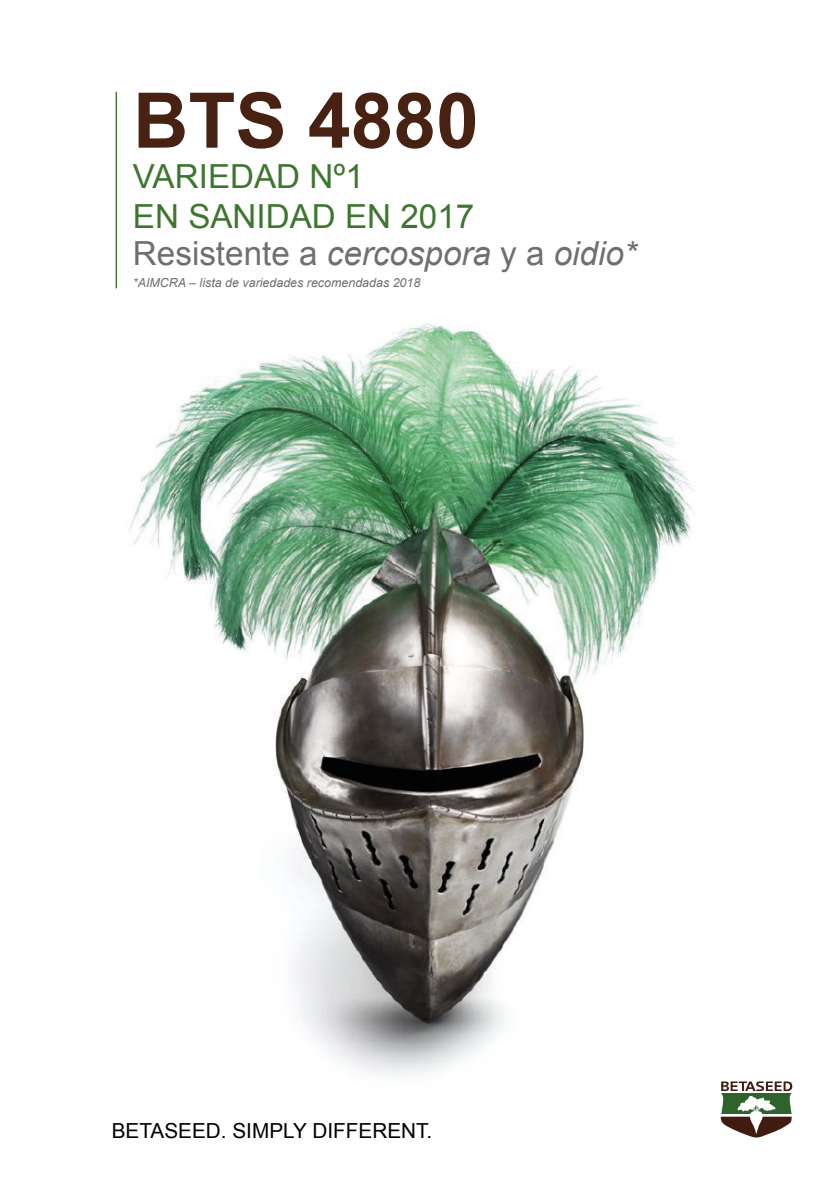
<style>
.page{position:relative;width:840px;height:1191px;background:#fff}
.page>*{position:absolute;margin:0;border:0;box-sizing:border-box;transform-origin:0 0}
.t1{font:700 76.8px "Arial";color:#472111}
.t2{font:italic 33.2px "Arial";color:#706f6f}
.t3{font:33.2px/39.8px "Arial";color:#3e762f}
.t4{font:20.8px "Arial";color:#000}
.t5{font:italic 12.4px "Arial";color:#706f6f}
.s1{font-style:normal}
</style>
<div class="page">
<img style="left:129px;top:323px;width:563px;height:752px">
<svg style="left:720px;top:1081px;width:71px;height:56px"></svg>
<hr style="left:115px;top:92px;width:2px;height:196px;background:#3e762f">
<h1 class="t1" style="left:133px;top:70px;width:347px">BTS 4880</h1>
<h2 class="t3" style="left:133px;top:157px;width:342px">VARIEDAD Nº1<br>EN SANIDAD EN 2017</h2>
<h2 class="t2" style="left:133px;top:232px;width:505px"><span class="s1">Resistente a</span> cercospora <span class="s1">y a</span> oidio*</h2>
<p class="t5" style="left:133px;top:274px;width:289px">*AIMCRA – lista de variedades recomendadas 2018</p>
<h3 class="t4" style="left:112px;top:1116px;width:322px">BETASEED. SIMPLY DIFFERENT.</h3>
</div>
